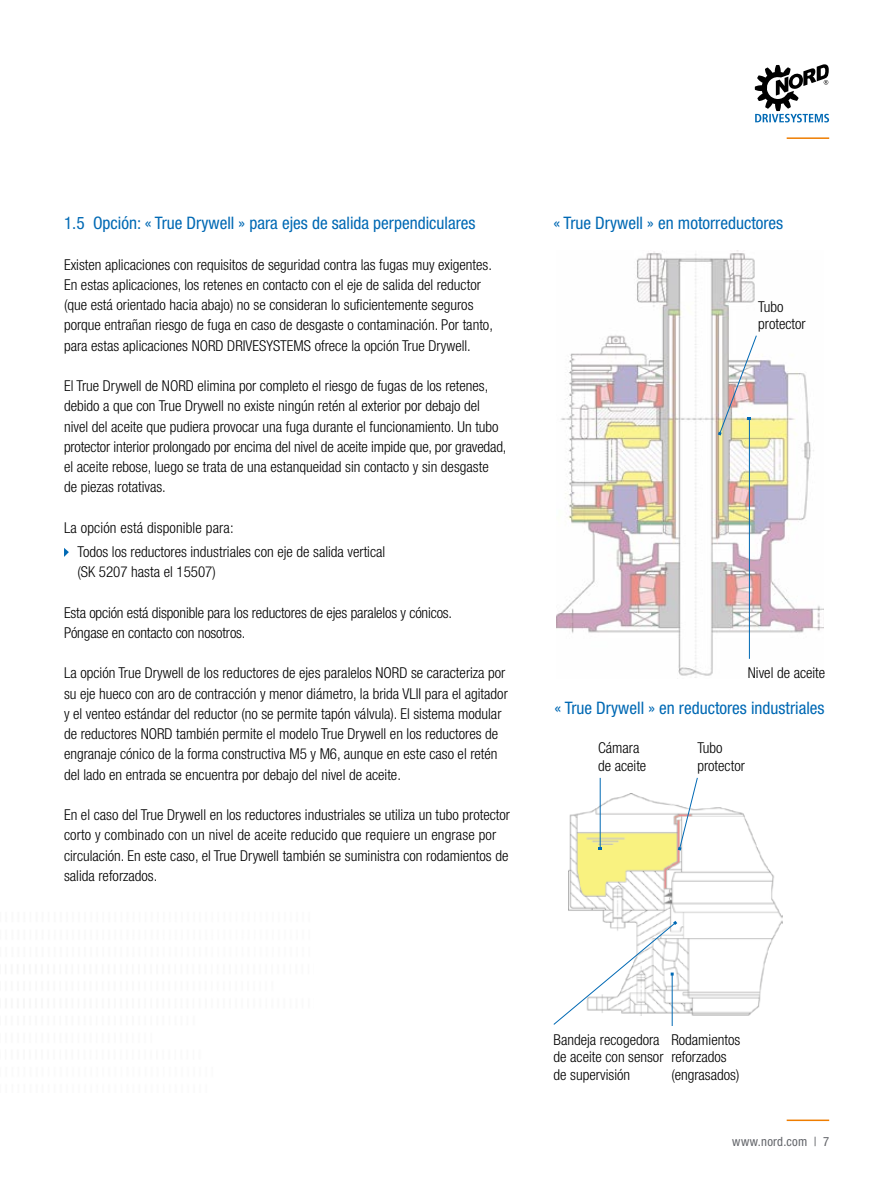
<style>
.page{position:relative;width:893px;height:1188px;background:#fff}
.page>*{position:absolute;margin:0;border:0;box-sizing:border-box;transform-origin:0 0}
.t1{font:condensed 17.25px "Helvetica Neue LT Std";color:#0069b4}
.t2{font:300 condensed 15px/20.2px "Helvetica Neue LT Std";color:#000}
.t3{font:condensed 12.75px "Helvetica Neue LT Std";letter-spacing:.02em;color:#63656a}
</style>
<div class="page">
<hr style="left:787px;top:1120px;width:42px;height:1px;background:#ef7d00">
<hr style="left:787px;top:137px;width:42px;height:2px;background:#ef7d00">
<svg style="left:755px;top:64px;width:74px;height:58px"></svg>
<svg style="left:64px;top:548px;width:5px;height:9px"></svg>
<img style="left:556px;top:251px;width:268px;height:427px">
<hr style="left:749px;top:418px;width:1px;height:241px;background:#0069b4">
<svg style="left:718px;top:335px;width:39px;height:101px"></svg>
<img style="left:569px;top:793px;width:214px;height:222px">
<hr style="left:672px;top:974px;width:1px;height:52px;background:#0069b4">
<svg style="left:553px;top:921px;width:124px;height:104px"></svg>
<hr style="left:600px;top:778px;width:1px;height:71px;background:#0069b4">
<svg style="left:678px;top:777px;width:20px;height:74px"></svg>
<p class="t1" style="left:64px;top:213px;width:413px">1.5 Opción: « True Drywell » para ejes de salida perpendiculares</p>
<p class="t2" style="left:64px;top:254px;width:430px">Existen aplicaciones con requisitos de seguridad contra las fugas muy exigentes.<br>En estas aplicaciones, los retenes en contacto con el eje de salida del reductor (que está orientado hacia abajo) no se consideran lo suficientemente seguros porque entrañan riesgo de fuga en caso de desgaste o contaminación. Por tanto, para estas aplicaciones NORD DRIVESYSTEMS ofrece la opción True Drywell.</p>
<p class="t2" style="left:64px;top:376px;width:444px">El True Drywell de NORD elimina por completo el riesgo de fugas de los retenes, debido a que con True Drywell no existe ningún retén al exterior por debajo del nivel del aceite que pudiera provocar una fuga durante el funcionamiento. Un tubo protector interior prolongado por encima del nivel de aceite impide que, por gravedad, el aceite rebose, luego se trata de una estanqueidad sin contacto y sin desgaste<br>de piezas rotativas.</p>
<p class="t2" style="left:78px;top:515px;width:309px;line-height:24px;text-indent:-14px">La opción está disponible para:<br>Todos los reductores industriales con eje de salida vertical</p>
<p class="t2" style="left:78px;top:562px;width:140px">(SK 5207 hasta el 15507)</p>
<p class="t2" style="left:64px;top:602px;width:390px">Esta opción está disponible para los reductores de ejes paralelos y cónicos.<br>Póngase en contacto con nosotros.</p>
<p class="t2" style="left:64px;top:663px;width:445px">La opción True Drywell de los reductores de ejes paralelos NORD se caracteriza por su eje hueco con aro de contracción y menor diámetro, la brida VLII para el agitador y el venteo estándar del reductor (no se permite tapón válvula). El sistema modular de reductores NORD también permite el modelo True Drywell en los reductores de engranaje cónico de la forma constructiva M5 y M6, aunque en este caso el retén del lado en entrada se encuentra por debajo del nivel de aceite.</p>
<p class="t2" style="left:64px;top:805px;width:447px">En el caso del True Drywell en los reductores industriales se utiliza un tubo protector corto y combinado con un nivel de aceite reducido que requiere un engrase por circulación. En este caso, el True Drywell también se suministra con rodamientos de salida reforzados.</p>
<p class="t1" style="left:553px;top:213px;width:231px">« True Drywell » en motorreductores</p>
<p class="t2" style="left:758px;top:297px;width:49px;line-height:17.5px">Tubo protector</p>
<p class="t2" style="left:748px;top:662px;width:79px">Nivel de aceite</p>
<p class="t1" style="left:554px;top:698px;width:272px">« True Drywell » en reductores industriales</p>
<p class="t2" style="left:598px;top:739px;width:50px;line-height:17.5px">Cámara de aceite</p>
<p class="t2" style="left:697px;top:739px;width:49px;line-height:17.5px">Tubo protector</p>
<p class="t2" style="left:554px;top:1031px;width:111px;line-height:17.5px">Bandeja recogedora de aceite con sensor de supervisión</p>
<p class="t2" style="left:671px;top:1031px;width:70px;line-height:17.5px">Rodamientos reforzados (engrasados)</p>
<p class="t3" style="left:732px;top:1134px;width:98px">www.nord.com | 7</p>
</div>
